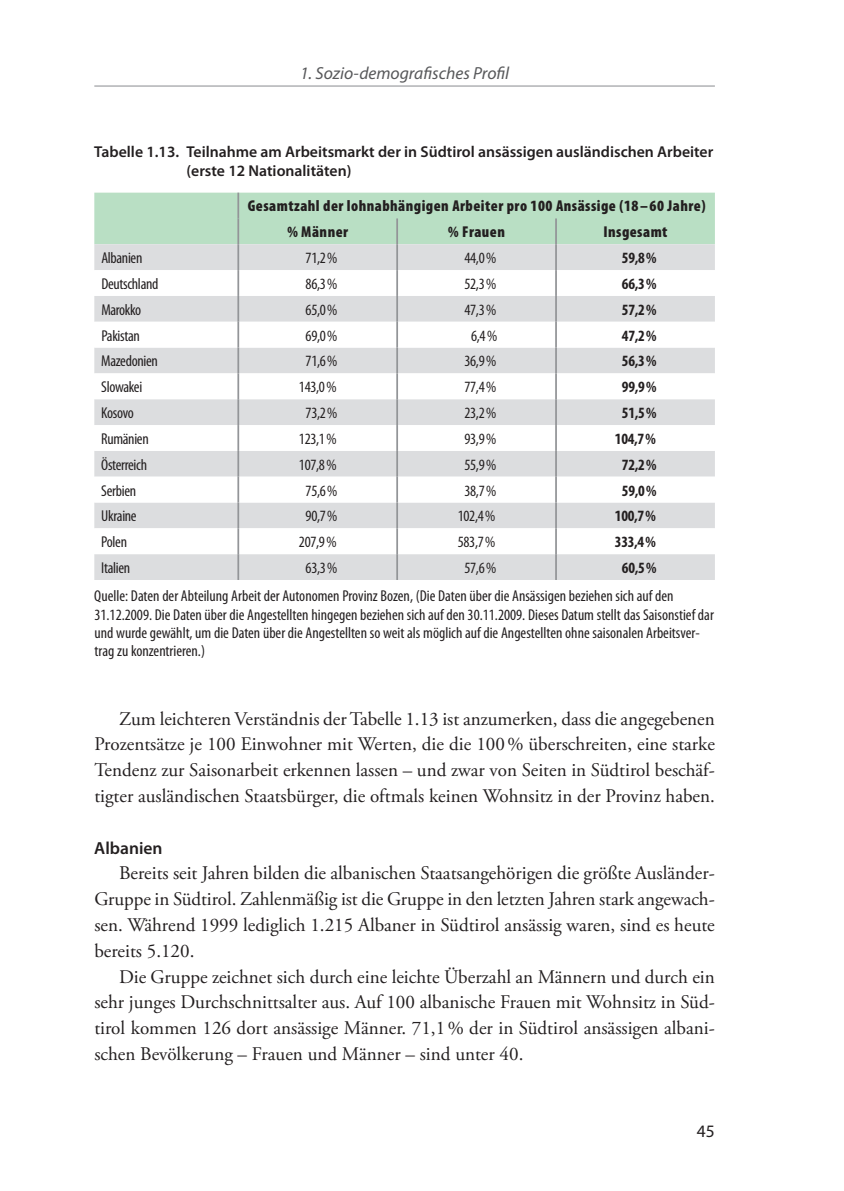
<style>
.page{position:relative;width:844px;height:1191px;background:#fff}
.page>*{position:absolute;margin:0;border:0;box-sizing:border-box;transform-origin:0 0}
.t1{font:19.25px/25.7px "Gqcmjk A Garamond Pro";color:#231f20;text-align:justify}
.t2{font:italic 17.5px "Ddqqcp Myriad Pro";color:#57585a}
.t3{font:600 17.5px "Bfqvmc Myriad Pro";color:#231f20}
.t4{font:17.5px "Cspbvt Myriad Pro";color:#231f20}
.t5{font:condensed 15.75px/18.4px "Hsxxsc Myriad Pro";color:#231f20}
.t6{font:600 15.75px/18.9px "Bfqvmc Myriad Pro";color:#231f20}
.t7{font:condensed 15.75px "Hsxxsc Myriad Pro";letter-spacing:-.02em;color:#231f20}
.t8{font:900 condensed 15.75px/25.9px "Skwnlb Myriad Pro";letter-spacing:.03em;color:#231f20}
.t9{font:700 condensed 15.75px "Rvpvpf Myriad Pro";letter-spacing:-.02em;color:#231f20}
</style>
<div class="page">
<hr style="left:94px;top:86px;width:620px;height:1px;background:#8a8c8f">
<svg style="left:94px;top:193px;width:620px;height:387px"></svg>
<p class="t2" style="left:300px;top:64px;width:211px">1. Sozio-demografisches Profil</p>
<p class="t6" style="left:186px;top:142px;width:528px;text-indent:-92px">Tabelle 1.13. Teilnahme am Arbeitsmarkt der in Südtirol ansässigen ausländischen Arbeiter (erste 12 Nationalitäten)</p>
<p class="t8" style="left:287px;top:193px;width:419px;text-indent:-40px">Gesamtzahl der lohnabhängigen Arbeiter pro 100 Ansässige (18–60 Jahre) % Männer</p>
<p class="t8" style="left:448px;top:219px;width:58px">% Frauen</p>
<p class="t8" style="left:603px;top:219px;width:66px">Insgesamt</p>
<p class="t7" style="left:101px;top:249px;width:43px">Albanien</p>
<p class="t5" style="left:305px;top:249px;width:33px">71,2 %</p>
<p class="t5" style="left:464px;top:249px;width:33px">44,0 %</p>
<p class="t9" style="left:621px;top:249px;width:36px">59,8%</p>
<p class="t7" style="left:101px;top:275px;width:59px">Deutschland</p>
<p class="t5" style="left:305px;top:275px;width:33px">86,3 %</p>
<p class="t5" style="left:464px;top:275px;width:33px">52,3 %</p>
<p class="t9" style="left:621px;top:275px;width:36px">66,3%</p>
<p class="t7" style="left:101px;top:301px;width:41px">Marokko</p>
<p class="t5" style="left:305px;top:301px;width:33px">65,0 %</p>
<p class="t5" style="left:464px;top:301px;width:33px">47,3 %</p>
<p class="t9" style="left:621px;top:301px;width:36px">57,2%</p>
<p class="t7" style="left:101px;top:327px;width:40px">Pakistan</p>
<p class="t5" style="left:305px;top:326px;width:33px">69,0 %</p>
<p class="t5" style="left:471px;top:326px;width:28px">6,4 %</p>
<p class="t9" style="left:621px;top:327px;width:36px">47,2%</p>
<p class="t7" style="left:101px;top:353px;width:58px">Mazedonien</p>
<p class="t5" style="left:305px;top:352px;width:33px">71,6 %</p>
<p class="t5" style="left:464px;top:352px;width:33px">36,9 %</p>
<p class="t9" style="left:621px;top:352px;width:36px">56,3%</p>
<p class="t7" style="left:101px;top:378px;width:42px">Slowakei</p>
<p class="t5" style="left:299px;top:378px;width:39px">143,0 %</p>
<p class="t5" style="left:464px;top:378px;width:33px">77,4 %</p>
<p class="t9" style="left:621px;top:378px;width:36px">99,9%</p>
<p class="t5" style="left:101px;top:404px;width:34px">Kosovo</p>
<p class="t5" style="left:305px;top:404px;width:33px">73,2 %</p>
<p class="t5" style="left:464px;top:404px;width:33px">23,2 %</p>
<p class="t9" style="left:621px;top:404px;width:36px">51,5%</p>
<p class="t7" style="left:101px;top:430px;width:49px">Rumänien</p>
<p class="t5" style="left:299px;top:430px;width:39px">123,1 %</p>
<p class="t5" style="left:464px;top:430px;width:33px">93,9 %</p>
<p class="t9" style="left:614px;top:430px;width:42px">104,7%</p>
<p class="t7" style="left:101px;top:456px;width:47px">Österreich</p>
<p class="t5" style="left:299px;top:455px;width:39px">107,8 %</p>
<p class="t5" style="left:464px;top:455px;width:33px">55,9 %</p>
<p class="t9" style="left:621px;top:456px;width:36px">72,2%</p>
<p class="t7" style="left:101px;top:482px;width:36px">Serbien</p>
<p class="t5" style="left:305px;top:481px;width:33px">75,6 %</p>
<p class="t5" style="left:464px;top:481px;width:33px">38,7 %</p>
<p class="t9" style="left:621px;top:481px;width:36px">59,0%</p>
<p class="t7" style="left:101px;top:507px;width:37px">Ukraine</p>
<p class="t5" style="left:305px;top:507px;width:33px">90,7 %</p>
<p class="t5" style="left:457px;top:507px;width:39px">102,4 %</p>
<p class="t9" style="left:614px;top:507px;width:42px">100,7%</p>
<p class="t5" style="left:101px;top:533px;width:27px">Polen</p>
<p class="t5" style="left:299px;top:533px;width:39px">207,9 %</p>
<p class="t5" style="left:457px;top:533px;width:39px">583,7 %</p>
<p class="t9" style="left:614px;top:533px;width:42px">333,4%</p>
<p class="t7" style="left:101px;top:559px;width:30px">Italien</p>
<p class="t5" style="left:305px;top:559px;width:33px">63,3 %</p>
<p class="t5" style="left:464px;top:559px;width:33px">57,6 %</p>
<p class="t9" style="left:621px;top:559px;width:36px">60,5%</p>
<p class="t5" style="left:94px;top:587px;width:621px">Quelle: Daten der Abteilung Arbeit der Autonomen Provinz Bozen, (Die Daten über die Ansässigen beziehen sich auf den 31.12.2009. Die Daten über die Angestellten hingegen beziehen sich auf den 30.11.2009. Dieses Datum stellt das Saisonstief dar und wurde -gewählt, um die Daten über die Angestellten so weit als möglich auf die Angestellten ohne saisonalen Arbeitsver&shy;trag zu konzentrieren.)</p>
<p class="t1" style="left:94px;top:706px;width:622px;text-indent:25px">Zum leichteren Verständnis der Tabelle 1.13 ist anzumerken, dass die angegebenen Prozentsätze je 100 Einwohner mit Werten, die die 100% überschreiten, eine starke Tendenz zur Saisonarbeit erkennen lassen – und zwar von Seiten in Südtirol beschäf&shy;tigter ausländischen Staatsbürger, die oftmals keinen Wohnsitz in der Provinz haben.</p>
<p class="t3" style="left:94px;top:838px;width:70px">Albanien</p>
<p class="t1" style="left:94px;top:861px;width:622px;text-indent:25px">Bereits seit Jahren bilden die albanischen Staatsangehörigen die größte Ausländer-Gruppe in Südtirol. Zahlenmäßig ist die Gruppe in den letzten Jahren stark angewach&shy;sen. Während 1999 lediglich 1.215 Albaner in Südtirol ansässig waren, sind es heute bereits 5.120.</p>
<p class="t1" style="left:94px;top:964px;width:622px;text-indent:25px">Die Gruppe zeichnet sich durch eine leichte Überzahl an Männern und durch ein sehr junges Durchschnittsalter aus. Auf 100 albanische Frauen mit Wohnsitz in Süd&shy;tirol kommen 126 dort ansässige Männer. 71,1% der in Südtirol ansässigen albani&shy;schen Bevölkerung – Frauen und Männer – sind unter 40.</p>
<p class="t4" style="left:696px;top:1121px;width:19px">45</p>
</div>
